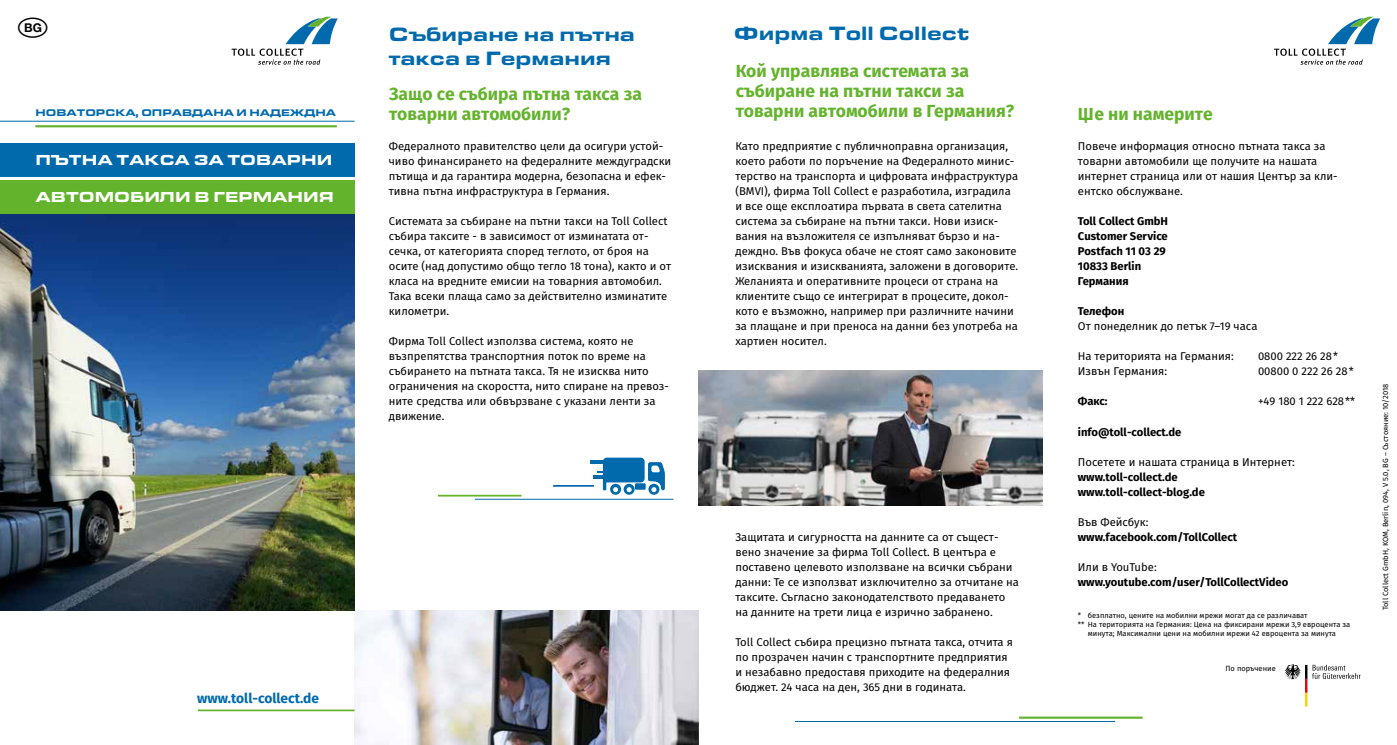
<style>
.page{position:relative;width:1397px;height:745px;background:#fff}
.page>*{position:absolute;margin:0;border:0;box-sizing:border-box;transform-origin:0 0}
.t1{font:900 20px/24px "Eurostile OT Ext";color:#006aac}
.t2{font:700 17.5px/20px "Fira Sans";color:#64b32c}
.t3{font:900 15px "Eurostile OT Ext";color:#fff}
.t4{font:700 13.75px "Fira Sans";color:#006aac}
.t5{font:11.25px/15px "Fira Sans";color:#000}
.t6{font:700 11.25px/15px "Fira Sans";color:#000}
.t7{font:900 10px "Eurostile OT Ext";color:#006aac}
.t8{font:7.5px "Fira Sans";color:#000}
</style>
<div class="page">
<img style="left:354px;top:609px;width:344px;height:135px">
<img style="left:0;top:213px;width:354px;height:396px">
<div style="left:0;top:143px;width:354px;height:33px;background:#006aac"></div>
<div style="left:0;top:180px;width:354px;height:33px;background:#64b32c"></div>
<svg style="left:231px;top:17px;width:107px;height:48px"></svg>
<hr style="left:198px;top:709px;width:156px;height:1px;background:#64b32c">
<hr style="left:438px;top:494px;width:83px;height:2px;background:#64b32c">
<hr style="left:475px;top:498px;width:198px;height:1px;background:#006aac">
<hr style="left:553px;top:484px;width:41px;height:2px;background:#006aac">
<hr style="left:0;top:121px;width:354px;height:1px;background:#006aac">
<hr style="left:35px;top:125px;width:302px;height:2px;background:#64b32c">
<svg style="left:593px;top:457px;width:71px;height:37px"></svg>
<hr style="left:590px;top:460px;width:15px;height:3px;background:#006aac">
<img style="left:698px;top:370px;width:343px;height:135px">
<hr style="left:1396px;top:143px;width:1px;height:33px;background:#006aac">
<hr style="left:1396px;top:180px;width:1px;height:33px;background:#64b32c">
<svg style="left:1274px;top:17px;width:105px;height:48px"></svg>
<svg style="left:1284px;top:664px;width:76px;height:42px"></svg>
<hr style="left:794px;top:720px;width:320px;height:1px;background:#006aac">
<hr style="left:1018px;top:716px;width:124px;height:2px;background:#64b32c">
<p class="t7" style="left:35px;top:106px;width:302px">НОВАТОРСКА, ОПРАВДАНА И НАДЕЖДНА</p>
<h3 class="t3" style="left:35px;top:151px;width:298px">ПЪТНА ТАКСА ЗА ТОВАРНИ</h3>
<h3 class="t3" style="left:35px;top:188px;width:300px">АВТОМОБИЛИ В ГЕРМАНИЯ</h3>
<h1 class="t1" style="left:389px;top:22px;width:248px">Събиране на пътна такса в Германия</h1>
<h2 class="t2" style="left:389px;top:83px;width:254px">Защо се събира пътна такса за товарни автомобили?</h2>
<p class="t5" style="left:389px;top:138px;width:284px">Федералното правителство цели да осигури устой&shy;чиво финансирането на федералните междуградски пътища и да гарантира модерна, безопасна и ефек&shy;тивна пътна инфраструктура в Германия.</p>
<p class="t5" style="left:389px;top:213px;width:284px">Системата за събиране на пътни такси на Toll Collect събира таксите - в зависимост от изминатата от&shy;сечка, от категорията според теглото, от броя на осите (над допустимо общо тегло 18 тона), както и от класа на вредните емисии на товарния автомобил.<br>Така всеки плаща само за действително изминатите километри.</p>
<p class="t5" style="left:389px;top:333px;width:282px">Фирма Toll Collect използва система, която не възпрепятства транспортния поток по време на събирането на пътната такса. Тя не изисква нито ограничения на скоростта, нито спиране на превоз&shy;ните средства или обвързване с указани ленти за движение.</p>
<p class="t4" style="left:197px;top:686px;width:123px">www.toll-collect.de</p>
<h1 class="t1" style="left:733px;top:21px;width:237px">Фирма Toll Collect</h1>
<h2 class="t2" style="left:735px;top:59px;width:280px">Кой управлява системата за събиране на пътни такси за товарни автомобили в Германия?</h2>
<p class="t5" style="left:735px;top:138px;width:284px">Като предприятие с публичноправна организация, което работи по поръчение на Федералното минис&shy;терство на транспорта и цифровата инфраструктура (BMVI), фирма Toll Collect е разработила, изградила и все още експлоатира първата в света сателитна система за събиране на пътни такси. Нови изиск&shy;вания на възложителя се изпълняват бързо и на&shy;деждно. Във фокуса обаче не стоят само законовите изисквания и изискванията, заложени в договорите.<br>Желанията и оперативните процеси от страна на клиентите също се интегрират в процесите, докол&shy;кото е възможно, например при различните начини за плащане и при преноса на данни без употреба на хартиен носител.</p>
<p class="t5" style="left:735px;top:528px;width:285px">Защитата и сигурността на данните са от същест&shy;вено значение за фирма Toll Collect. В центъра е поставено целевото използване на всички събрани данни: Те се използват изключително за отчитане на таксите. Съгласно законодателството предаването на данните на трети лица е изрично забранено.</p>
<p class="t5" style="left:735px;top:633px;width:279px">Toll Collect събира прецизно пътната такса, отчита я по прозрачен начин с транспортните предприятия и незабавно предоставя приходите на федералния бюджет. 24 часа на ден, 365 дни в годината.</p>
<h2 class="t2" style="left:1077px;top:103px;width:136px">Ще ни намерите</h2>
<p class="t5" style="left:1077px;top:138px;width:261px">Повече информация относно пътната такса за товарни автомобили ще получите на нашата интернет страница или от нашия Център за кли&shy;ентско обслужване.</p>
<p class="t6" style="left:1077px;top:213px;width:92px">Toll Collect GmbH<br>Customer Service<br>Postfach 11 03 29<br>10833 Berlin<br>Германия</p>
<p class="t6" style="left:1077px;top:303px;width:48px">Телефон</p>
<p class="t5" style="left:1077px;top:318px;width:181px">От понеделник до петък 7–19 часа</p>
<p class="t5" style="left:1077px;top:348px;width:157px">На територията на Германия:</p>
<p class="t5" style="left:1257px;top:348px;width:82px">0800 222 26 28*</p>
<p class="t5" style="left:1077px;top:363px;width:91px">Извън Германия:</p>
<p class="t5" style="left:1257px;top:363px;width:97px">00800 0 222 26 28*</p>
<p class="t6" style="left:1077px;top:393px;width:31px">Факс:</p>
<p class="t5" style="left:1257px;top:393px;width:99px">+49 180 1 222 628**</p>
<p class="t6" style="left:1077px;top:423px;width:105px">info@toll-collect.de</p>
<p class="t5" style="left:1077px;top:453px;width:218px">Посетете и нашата страница в Интернет:</p>
<p class="t6" style="left:1077px;top:468px;width:128px">www.toll-collect.de www.toll-collect-blog.de</p>
<p class="t5" style="left:1077px;top:513px;width:72px">Във Фейсбук:</p>
<p class="t6" style="left:1077px;top:528px;width:161px">www.facebook.com/TollCollect</p>
<p class="t5" style="left:1077px;top:558px;width:80px">Или в YouTube:</p>
<p class="t6" style="left:1077px;top:573px;width:212px">www.youtube.com/user/TollCollectVideo</p>
<p class="t8" style="left:1077px;top:609px;width:231px">* безплатно, цените на мобилни мрежи могат да се различават</p>
<p class="t8" style="left:1077px;top:618px;width:274px">** На територията на Германия: Цена на фиксирани мрежи 3,9 евроцента за</p>
<p class="t8" style="left:1087px;top:627px;width:249px">минута; Максимални цени на мобилни мрежи 42 евроцента за минута</p>
<p class="t8" style="left:1225px;top:662px;width:52px">По поръчение</p>
<p class="t8" style="left:1379px;top:609px;width:227px;rotate:-90deg">Toll Collect GmbH, KOM, Berlin, 094, V 5.0, BG – Cъстояние: 10/2018</p>
</div>
